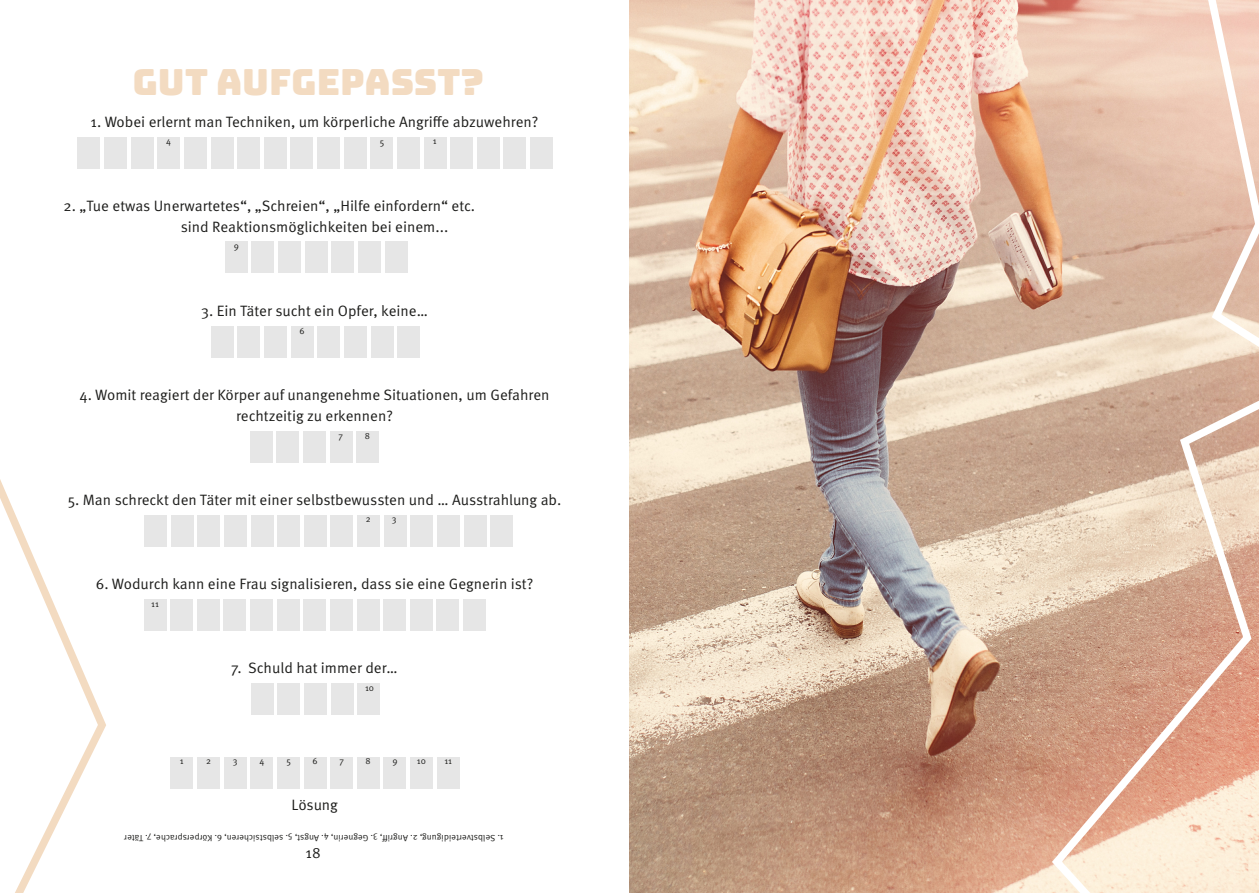
<style>
.page{position:relative;width:1259px;height:893px;background:#fff}
.page>*{position:absolute;margin:0;border:0;box-sizing:border-box;transform-origin:0 0}
.t1{font:36px "Bungee";color:#f3dbc1}
.t2{font:15px/21px "Meta Pro";color:#1d1d1b}
.t3{font:9px "Meta Pro";color:#1d1d1b}
</style>
<div class="page">
<img style="left:629px;top:0;width:418px;height:893px">
<div style="left:171px;top:757px;width:22px;height:31px;background:#e6e6e6"></div>
<div style="left:251px;top:683px;width:23px;height:32px;background:#e6e6e6"></div>
<div style="left:437px;top:757px;width:22px;height:31px;background:#e6e6e6"></div>
<div style="left:304px;top:757px;width:22px;height:31px;background:#e6e6e6"></div>
<div style="left:197px;top:757px;width:23px;height:31px;background:#e6e6e6"></div>
<div style="left:277px;top:683px;width:23px;height:32px;background:#e6e6e6"></div>
<div style="left:330px;top:757px;width:23px;height:31px;background:#e6e6e6"></div>
<div style="left:224px;top:757px;width:22px;height:31px;background:#e6e6e6"></div>
<div style="left:304px;top:683px;width:23px;height:32px;background:#e6e6e6"></div>
<div style="left:357px;top:757px;width:22px;height:31px;background:#e6e6e6"></div>
<div style="left:250px;top:757px;width:23px;height:31px;background:#e6e6e6"></div>
<div style="left:331px;top:683px;width:22px;height:32px;background:#e6e6e6"></div>
<div style="left:383px;top:757px;width:23px;height:31px;background:#e6e6e6"></div>
<div style="left:277px;top:757px;width:23px;height:31px;background:#e6e6e6"></div>
<div style="left:357px;top:683px;width:23px;height:32px;background:#e6e6e6"></div>
<div style="left:410px;top:757px;width:23px;height:31px;background:#e6e6e6"></div>
<div style="left:211px;top:326px;width:23px;height:32px;background:#e6e6e6"></div>
<div style="left:250px;top:431px;width:22px;height:32px;background:#e6e6e6"></div>
<div style="left:225px;top:241px;width:23px;height:32px;background:#e6e6e6"></div>
<div style="left:344px;top:326px;width:23px;height:32px;background:#e6e6e6"></div>
<div style="left:358px;top:241px;width:23px;height:32px;background:#e6e6e6"></div>
<div style="left:238px;top:326px;width:22px;height:32px;background:#e6e6e6"></div>
<div style="left:276px;top:431px;width:23px;height:32px;background:#e6e6e6"></div>
<div style="left:252px;top:241px;width:22px;height:32px;background:#e6e6e6"></div>
<div style="left:371px;top:326px;width:22px;height:32px;background:#e6e6e6"></div>
<div style="left:385px;top:241px;width:22px;height:32px;background:#e6e6e6"></div>
<div style="left:264px;top:326px;width:23px;height:32px;background:#e6e6e6"></div>
<div style="left:303px;top:431px;width:23px;height:32px;background:#e6e6e6"></div>
<div style="left:278px;top:241px;width:23px;height:32px;background:#e6e6e6"></div>
<div style="left:397px;top:326px;width:23px;height:32px;background:#e6e6e6"></div>
<div style="left:291px;top:326px;width:22px;height:32px;background:#e6e6e6"></div>
<div style="left:330px;top:431px;width:22px;height:32px;background:#e6e6e6"></div>
<div style="left:305px;top:241px;width:22px;height:32px;background:#e6e6e6"></div>
<div style="left:317px;top:326px;width:23px;height:32px;background:#e6e6e6"></div>
<div style="left:356px;top:431px;width:23px;height:32px;background:#e6e6e6"></div>
<div style="left:331px;top:241px;width:23px;height:32px;background:#e6e6e6"></div>
<div style="left:344px;top:137px;width:22px;height:32px;background:#e6e6e6"></div>
<div style="left:211px;top:137px;width:22px;height:32px;background:#e6e6e6"></div>
<div style="left:477px;top:137px;width:22px;height:32px;background:#e6e6e6"></div>
<div style="left:104px;top:137px;width:23px;height:32px;background:#e6e6e6"></div>
<div style="left:370px;top:137px;width:23px;height:32px;background:#e6e6e6"></div>
<div style="left:237px;top:137px;width:23px;height:32px;background:#e6e6e6"></div>
<div style="left:503px;top:137px;width:23px;height:32px;background:#e6e6e6"></div>
<div style="left:131px;top:137px;width:22px;height:32px;background:#e6e6e6"></div>
<div style="left:397px;top:137px;width:23px;height:32px;background:#e6e6e6"></div>
<div style="left:264px;top:137px;width:23px;height:32px;background:#e6e6e6"></div>
<div style="left:530px;top:137px;width:23px;height:32px;background:#e6e6e6"></div>
<div style="left:157px;top:137px;width:23px;height:32px;background:#e6e6e6"></div>
<div style="left:424px;top:137px;width:22px;height:32px;background:#e6e6e6"></div>
<div style="left:291px;top:137px;width:22px;height:32px;background:#e6e6e6"></div>
<div style="left:184px;top:137px;width:23px;height:32px;background:#e6e6e6"></div>
<div style="left:450px;top:137px;width:23px;height:32px;background:#e6e6e6"></div>
<div style="left:317px;top:137px;width:23px;height:32px;background:#e6e6e6"></div>
<div style="left:144px;top:515px;width:23px;height:32px;background:#e6e6e6"></div>
<div style="left:410px;top:515px;width:23px;height:32px;background:#e6e6e6"></div>
<div style="left:277px;top:515px;width:23px;height:32px;background:#e6e6e6"></div>
<div style="left:171px;top:515px;width:22px;height:32px;background:#e6e6e6"></div>
<div style="left:437px;top:515px;width:23px;height:32px;background:#e6e6e6"></div>
<div style="left:304px;top:515px;width:22px;height:32px;background:#e6e6e6"></div>
<div style="left:197px;top:515px;width:23px;height:32px;background:#e6e6e6"></div>
<div style="left:464px;top:515px;width:22px;height:32px;background:#e6e6e6"></div>
<div style="left:330px;top:515px;width:23px;height:32px;background:#e6e6e6"></div>
<div style="left:224px;top:515px;width:23px;height:32px;background:#e6e6e6"></div>
<div style="left:490px;top:515px;width:23px;height:32px;background:#e6e6e6"></div>
<div style="left:357px;top:515px;width:23px;height:32px;background:#e6e6e6"></div>
<div style="left:251px;top:515px;width:22px;height:32px;background:#e6e6e6"></div>
<div style="left:384px;top:515px;width:22px;height:32px;background:#e6e6e6"></div>
<div style="left:144px;top:599px;width:22px;height:32px;background:#e6e6e6"></div>
<div style="left:410px;top:599px;width:23px;height:32px;background:#e6e6e6"></div>
<div style="left:277px;top:599px;width:22px;height:32px;background:#e6e6e6"></div>
<div style="left:170px;top:599px;width:23px;height:32px;background:#e6e6e6"></div>
<div style="left:437px;top:599px;width:22px;height:32px;background:#e6e6e6"></div>
<div style="left:303px;top:599px;width:23px;height:32px;background:#e6e6e6"></div>
<div style="left:197px;top:599px;width:23px;height:32px;background:#e6e6e6"></div>
<div style="left:463px;top:599px;width:23px;height:32px;background:#e6e6e6"></div>
<div style="left:330px;top:599px;width:23px;height:32px;background:#e6e6e6"></div>
<div style="left:224px;top:599px;width:22px;height:32px;background:#e6e6e6"></div>
<div style="left:357px;top:599px;width:22px;height:32px;background:#e6e6e6"></div>
<div style="left:250px;top:599px;width:23px;height:32px;background:#e6e6e6"></div>
<div style="left:383px;top:599px;width:23px;height:32px;background:#e6e6e6"></div>
<svg style="left:0;top:137px;width:106px;height:756px"></svg>
<svg style="left:1047px;top:0;width:212px;height:893px;background:#e1bfa9"></svg>
<h1 class="t1" style="left:132px;top:61px;width:353px">GUT AUFGEPASST?</h1>
<p class="t2" style="left:91px;top:112px;width:449px">1. Wobei erlernt man Techniken, um körperliche Angriffe abzuwehren?</p>
<p class="t3" style="left:166px;top:135px;width:6px">4</p>
<p class="t3" style="left:380px;top:136px;width:6px">5</p>
<p class="t3" style="left:433px;top:135px;width:5px">1</p>
<p class="t2" style="left:181px;top:196px;width:296px;text-indent:-117px">2. „Tue etwas Unerwartetes“, „Schreien“, „Hilfe einfordern“ etc. sind Reaktionsmöglichkeiten bei einem...</p>
<p class="t3" style="left:234px;top:240px;width:7px">9</p>
<p class="t2" style="left:201px;top:301px;width:228px">3. Ein Täter sucht ein Opfer, keine…</p>
<p class="t3" style="left:299px;top:325px;width:7px">6</p>
<p class="t2" style="left:79px;top:385px;width:471px;text-align:center">4. Womit reagiert der Körper auf unangenehme Situationen, um Gefahren rechtzeitig zu erkennen?</p>
<p class="t3" style="left:339px;top:430px;width:6px">7</p>
<p class="t3" style="left:365px;top:430px;width:7px">8</p>
<p class="t2" style="left:68px;top:490px;width:495px">5. Man schreckt den Täter mit einer selbstbewussten und … Ausstrahlung ab.</p>
<p class="t3" style="left:366px;top:513px;width:6px">2</p>
<p class="t3" style="left:392px;top:513px;width:6px">3</p>
<p class="t2" style="left:96px;top:574px;width:439px">6. Wodurch kann eine Frau signalisieren, dass sie eine Gegnerin ist?</p>
<p class="t3" style="left:151px;top:598px;width:9px">11</p>
<p class="t2" style="left:231px;top:658px;width:168px">7. Schuld hat immer der…</p>
<p class="t3" style="left:365px;top:682px;width:11px">10</p>
<p class="t3" style="left:180px;top:755px;width:5px">1</p>
<p class="t3" style="left:206px;top:755px;width:6px">2</p>
<p class="t3" style="left:233px;top:755px;width:6px">3</p>
<p class="t3" style="left:259px;top:755px;width:6px">4</p>
<p class="t3" style="left:286px;top:755px;width:6px">5</p>
<p class="t3" style="left:312px;top:755px;width:7px">6</p>
<p class="t3" style="left:339px;top:755px;width:6px">7</p>
<p class="t3" style="left:365px;top:755px;width:7px">8</p>
<p class="t3" style="left:392px;top:755px;width:7px">9</p>
<p class="t3" style="left:417px;top:755px;width:11px">10</p>
<p class="t3" style="left:444px;top:755px;width:9px">11</p>
<p class="t2" style="left:291px;top:795px;width:48px">Lösung</p>
<p class="t3" style="left:504px;top:844px;width:381px;rotate:-180deg">1. Selbstverteidigung, 2. Angriff, 3. Gegnerin, 4. Angst, 5. selbstsicheren, 6. Körpersprache, 7. Täter</p>
<p class="t2" style="left:305px;top:843px;width:17px">18</p>
</div>
